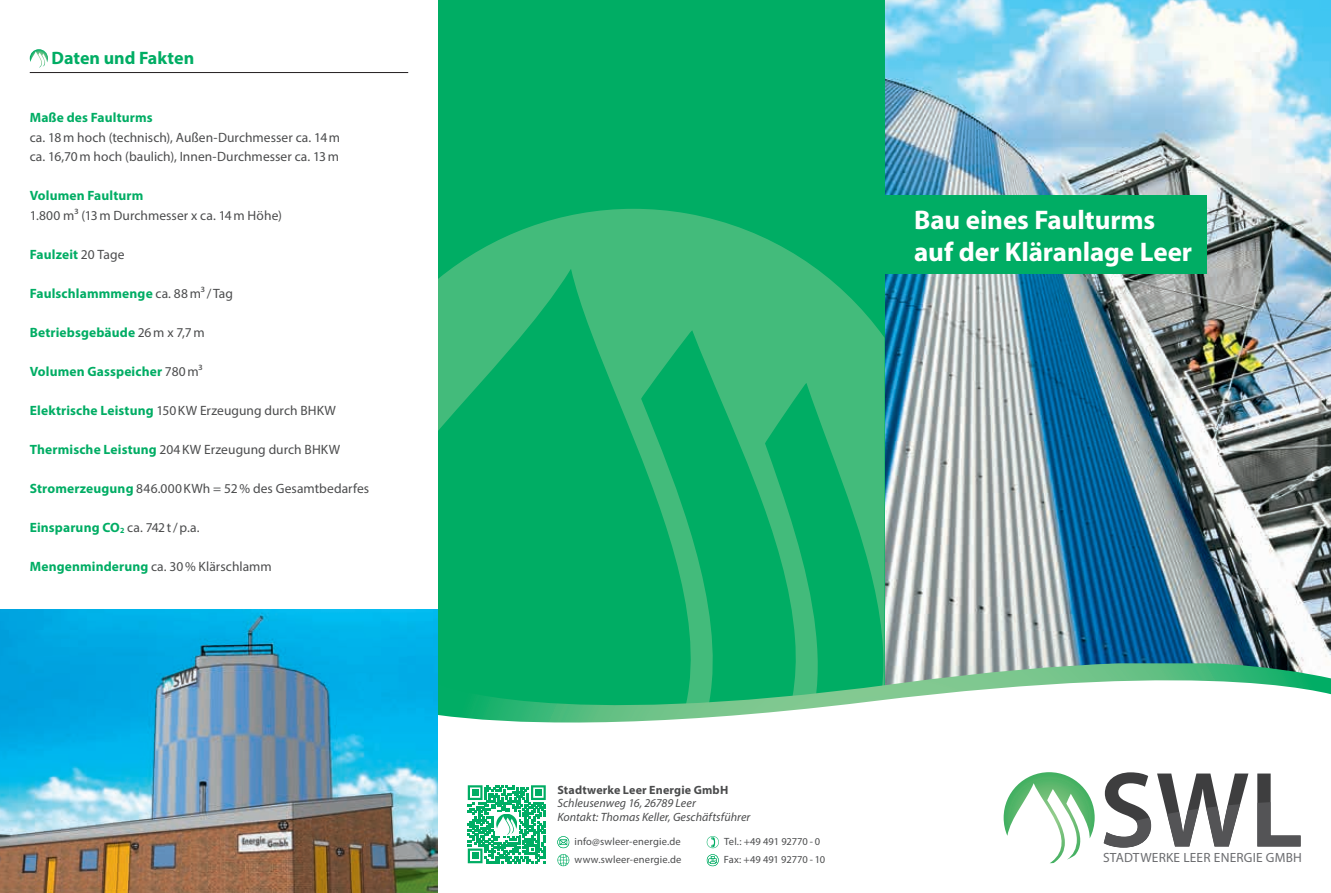
<style>
.page{position:relative;width:1331px;height:893px;background:#fff}
.page>*{position:absolute;margin:0;border:0;box-sizing:border-box;transform-origin:0 0}
.t1{font:700 27px/32.4px "Myriad Pro";letter-spacing:-.005em;color:#fff}
.t2{font:700 18px "Myriad Pro";color:#00ad64}
.t3{font:13.5px/19.5px "Myriad Pro";letter-spacing:.005em;color:#4b4c4d}
.t4{font:700 13.5px "Myriad Pro";letter-spacing:.01em;color:#00ad64}
.t5{font:13.35px "Myriad Pro";letter-spacing:.015em;color:#6c6d70}
.t6{font:italic 12px/13.5px "Myriad Pro";letter-spacing:.005em;color:#4b4c4d}
.t7{font:700 12px "Myriad Pro";letter-spacing:.015em;color:#4b4c4d}
.t8{font:10.5px/18px "Myriad Pro";letter-spacing:.015em;color:#4b4c4d}
.t9{font:10.5px/18px "Myriad Pro";letter-spacing:-.01em;color:#4b4c4d}
.s1{font-weight:400;color:#4b4c4d}
.s2{font-weight:700;color:#00ad64}
</style>
<div class="page">
<img style="left:884px;top:0;width:447px;height:658px">
<div style="left:438px;top:0;width:446px;height:893px;background:#00ad64"></div>
<svg style="left:438px;top:209px;width:446px;height:449px"></svg>
<svg style="left:438px;top:658px;width:893px;height:235px;fill:#fff"></svg>
<img style="left:0;top:610px;width:438px;height:283px">
<svg style="left:1004px;top:772px;width:91px;height:91px"></svg>
<svg style="left:1104px;top:772px;width:197px;height:76px"></svg>
<div style="left:884px;top:196px;width:323px;height:78px;background:#00ad64"></div>
<svg style="left:468px;top:785px;width:78px;height:78px"></svg>
<svg style="left:557px;top:836px;width:12px;height:12px"></svg>
<svg style="left:557px;top:854px;width:13px;height:12px"></svg>
<svg style="left:707px;top:836px;width:12px;height:12px"></svg>
<svg style="left:707px;top:854px;width:12px;height:12px"></svg>
<hr style="left:30px;top:72px;width:378px;height:1px;background:#231f20">
<svg style="left:30px;top:49px;width:18px;height:18px"></svg>
<h2 class="t2" style="left:52px;top:46px;width:144px">Daten und Fakten</h2>
<p class="t4" style="left:30px;top:109px;width:124px">Maße des Faulturms</p>
<p class="t3" style="left:30px;top:127px;width:312px">ca. 18m hoch (technisch), Außen-Durchmesser ca. 14m ca. 16,70m hoch (baulich), Innen-Durchmesser ca. 13m</p>
<p class="t4" style="left:30px;top:187px;width:115px">Volumen Faulturm</p>
<p class="t3" style="left:30px;top:205px;width:254px">1.800 m³ (13m Durchmesser x ca. 14m Höhe)</p>
<p class="t4" style="left:30px;top:245px;width:96px">Faulzeit <span class="s1">20 Tage</span></p>
<p class="t4" style="left:30px;top:284px;width:205px">Faulschlammmenge <span class="s1">ca. 88m³/ Tag</span></p>
<p class="t4" style="left:30px;top:323px;width:176px">Betriebsgebäude <span class="s1">26m x 7,7m</span></p>
<p class="t4" style="left:30px;top:362px;width:174px">Volumen Gasspeicher <span class="s1">780m³</span></p>
<p class="t3" style="left:30px;top:400px;width:308px"><span class="s2">Elektrische Leistung</span> 150KW Erzeugung durch BHKW</p>
<p class="t3" style="left:30px;top:439px;width:312px"><span class="s2">Thermische Leistung</span> 204KW Erzeugung durch BHKW</p>
<p class="t3" style="left:30px;top:478px;width:341px"><span class="s2">Stromerzeugung</span> 846.000KWh = 52% des Gesamtbedarfes</p>
<p class="t4" style="left:30px;top:518px;width:171px">Einsparung CO<sub>2</sub> <span class="s1">ca. 742t/p.a.</span></p>
<p class="t3" style="left:30px;top:556px;width:244px"><span class="s2">Mengenminderung</span> ca. 30% Klärschlamm</p>
<h1 class="t1" style="left:914px;top:203px;width:279px">Bau eines Faulturms auf der Kläranlage Leer</h1>
<p class="t7" style="left:557px;top:782px;width:172px">Stadtwerke Leer Energie GmbH</p>
<p class="t6" style="left:557px;top:796px;width:194px">Schleusenweg 16, 26789 Leer<br>Kontakt: Thomas Keller, Geschäftsführer</p>
<p class="t8" style="left:575px;top:832px;width:108px">info@swleer-energie.de www.swleer-energie.de</p>
<p class="t9" style="left:724px;top:832px;width:103px">Tel.: +49 491 92770 - 0<br>Fax: +49 491 92770 - 10</p>
<p class="t5" style="left:1103px;top:849px;width:200px">STADTWERKE LEER ENERGIE GMBH</p>
</div>
